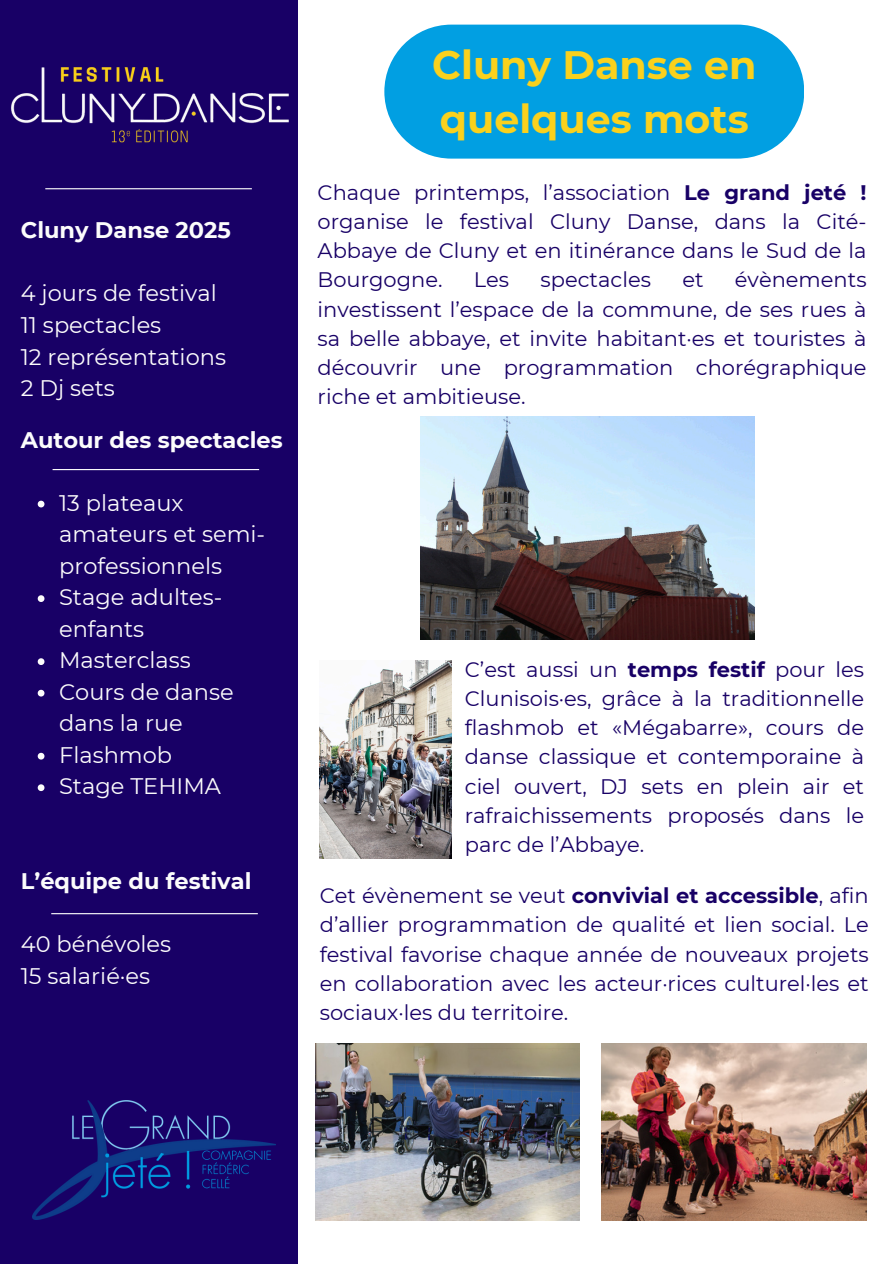
<style>
.page{position:relative;width:894px;height:1264px;background:#fff}
.page>*{position:absolute;margin:0;border:0;box-sizing:border-box;transform-origin:0 0}
.t1{font:700 39.6px/54.8px "Montserrat";color:#fad11d}
.t2{font:22.5px/31.5px "Montserrat";color:#fcfcfc}
.t3{font:700 22.5px "Montserrat";color:#fcfcfc}
.t4{font:21px/29.2px "Montserrat";color:#180066;text-align:justify}
.s1{font-weight:700}
</style>
<div class="page">
<div style="left:0;top:0;width:297px;height:1263px;background:#180066"></div>
<img style="left:11px;top:67px;width:278px;height:76px">
<img style="left:601px;top:1043px;width:265px;height:177px">
<img style="left:320px;top:660px;width:131px;height:198px">
<img style="left:315px;top:1043px;width:264px;height:177px">
<img style="left:33px;top:1100px;width:243px;height:119px">
<svg style="left:38px;top:500px;width:6px;height:7px"></svg>
<svg style="left:38px;top:595px;width:6px;height:7px"></svg>
<svg style="left:38px;top:658px;width:6px;height:7px"></svg>
<svg style="left:38px;top:689px;width:6px;height:7px"></svg>
<svg style="left:38px;top:752px;width:6px;height:7px"></svg>
<svg style="left:38px;top:784px;width:6px;height:7px"></svg>
<hr style="left:45px;top:188px;width:207px;height:1px;background:#fff">
<hr style="left:53px;top:469px;width:206px;height:1px;background:#fff">
<hr style="left:51px;top:913px;width:207px;height:1px;background:#fff">
<div style="left:384px;top:25px;width:420px;height:134px;background:#019fe2;border-radius:67px"></div>
<img style="left:420px;top:417px;width:334px;height:222px">
<p class="t3" style="left:21px;top:217px;width:211px">Cluny Danse 2025</p>
<p class="t2" style="left:21px;top:278px;width:197px">4 jours de festival</p>
<h2 class="t2" style="left:21px;top:309px;width:142px">11 spectacles</h2>
<p class="t2" style="left:21px;top:341px;width:207px">12 représentations</p>
<p class="t2" style="left:21px;top:372px;width:96px">2 Dj sets</p>
<p class="t3" style="left:21px;top:426px;width:263px">Autour des spectacles</p>
<p class="t2" style="left:59px;top:487px;width:207px">13 plateaux amateurs et semi&shy;professionnels</p>
<h2 class="t2" style="left:59px;top:581px;width:165px">Stage adultes&shy;enfants</h2>
<p class="t2" style="left:59px;top:644px;width:133px">Masterclass</p>
<p class="t2" style="left:59px;top:676px;width:176px">Cours de danse dans la rue</p>
<p class="t2" style="left:59px;top:739px;width:115px">Flashmob</p>
<p class="t2" style="left:59px;top:770px;width:163px">Stage TEHIMA</p>
<p class="t3" style="left:21px;top:867px;width:232px">L’équipe du festival</p>
<p class="t2" style="left:21px;top:928px;width:152px">40 bénévoles</p>
<h2 class="t2" style="left:21px;top:959px;width:131px">15 salarié·es</h2>
<p class="t1" style="left:432px;top:37px;width:326px">Cluny Danse en quelques mots</p>
<p class="t4" style="left:317px;top:177px;width:550px">Chaque printemps, l’association <span class="s1">Le grand jeté ! </span>organise le festival Cluny Danse, dans la Cité-Abbaye de Cluny et en itinérance dans le Sud de la Bourgogne.</p>
<p class="t4" style="left:474px;top:265px;width:37px">Les</p>
<p class="t4" style="left:540px;top:265px;width:112px">spectacles</p>
<p class="t4" style="left:682px;top:265px;width:23px">et</p>
<p class="t4" style="left:317px;top:265px;width:550px;text-indent:417px">évènements investissent l’espace de la commune, de ses rues à sa belle abbaye, et invite habitant·es et touristes à découvrir une programmation chorégraphique riche et ambitieuse.</p>
<p class="t4" style="left:464px;top:654px;width:400px">C’est aussi un <span class="s1">temps festif</span> pour les Clunisois·es, grâce à la traditionnelle flashmob et «Mégabarre», cours de danse classique et contemporaine à ciel ouvert, DJ sets en plein air et rafraichissements proposés dans le parc de l’Abbaye.</p>
<p class="t4" style="left:320px;top:881px;width:550px">Cet évènement se veut <span class="s1">convivial et accessible</span>, afin d’allier programmation de qualité et lien social. Le festival favorise chaque année de nouveaux projets en collaboration avec les acteur·rices culturel·les et sociaux·les du territoire.</p>
</div>
